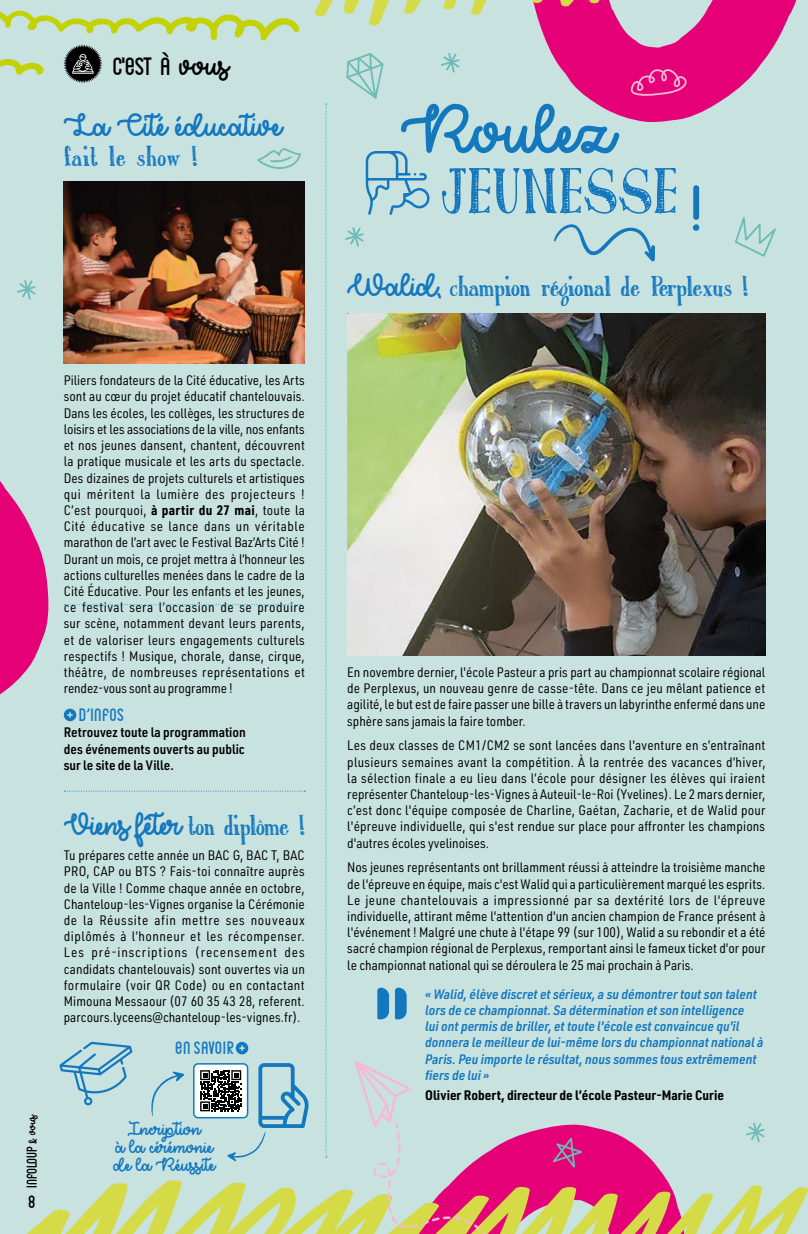
<style>
.page{position:relative;width:808px;height:1234px;background:#fff}
.page>*{position:absolute;margin:0;border:0;box-sizing:border-box;transform-origin:0 0}
.t1{font:61.2px "Austie Bost Roman Holiday Sketch";color:#1478be}
.t2{font:54.6px "Try Happiness";color:#1478be}
.t3{font:54.6px "KG Always A Good Time";color:#1478be}
.t4{font:27px "Austie Bost Roman Holiday Sketch";letter-spacing:-.02em;color:#1478be}
.t5{font:27px "Austie Bost Roman Holiday Sketch";color:#1478be}
.t6{font:25.5px "Try Happiness";color:#1478be}
.t7{font:24px "Try Happiness";color:#000}
.t8{font:15px/18px "Try Happiness";color:#1478be;text-align:center}
.t9{font:13.5px/16.2px "URWDIN Semi Cond";color:#000;text-align:justify}
.t10{font:italic 600 13.5px/16.2px "URWDIN Semi Cond";color:#1478be}
.t11{font:600 13.5px/16.2px "URWDIN Semi Cond";color:#000;text-align:justify}
.t12{font:700 13.5px "URWDIN Semi Cond";color:#000}
.t13{font:10.5px "Bingke Berendam";color:#000}
.t14{font:7.5px "Bingke Berendam";letter-spacing:.085em;color:#1478be}
.t15{font:7.5px "Bingke Berendam";color:#000}
.t16{font:6px "Bingke Berendam";letter-spacing:-.015em;color:#000}
.s1{font-family:"Try Happiness";font-size:9.75px}
.s2{font-weight:700}
.s3{font-family:"Try Happiness";font-size:25.5px}
</style>
<div class="page">
<div style="left:0;top:0;width:808px;height:1233px;background:#c8e2e0"></div>
<svg style="left:0;top:336px;width:225px;height:456px"></svg>
<svg style="left:325px;top:27px;width:459px;height:96px"></svg>
<svg style="left:325px;top:999px;width:440px;height:179px"></svg>
<svg style="left:28px;top:1178px;width:780px;height:55px"></svg>
<svg style="left:314px;top:0;width:483px;height:27px"></svg>
<svg style="left:735px;top:217px;width:41px;height:39px"></svg>
<svg style="left:354px;top:1060px;width:134px;height:173px"></svg>
<svg style="left:257px;top:148px;width:44px;height:21px"></svg>
<svg style="left:17px;top:280px;width:19px;height:19px"></svg>
<svg style="left:59px;top:1041px;width:73px;height:64px"></svg>
<svg style="left:0;top:10px;width:300px;height:73px"></svg>
<svg style="left:64px;top:708px;width:12px;height:13px"></svg>
<img style="left:347px;top:314px;width:418px;height:341px">
<img style="left:64px;top:182px;width:241px;height:181px">
<svg style="left:326px;top:104px;width:1px;height:1053px"></svg>
<svg style="left:64px;top:604px;width:237px;height:1px"></svg>
<svg style="left:64px;top:790px;width:241px;height:1px"></svg>
<svg style="left:553px;top:1137px;width:29px;height:30px"></svg>
<svg style="left:346px;top:53px;width:38px;height:45px"></svg>
<svg style="left:631px;top:69px;width:56px;height:27px;background:#e92c8e"></svg>
<svg style="left:345px;top:227px;width:19px;height:19px"></svg>
<svg style="left:746px;top:1122px;width:18px;height:19px"></svg>
<svg style="left:441px;top:53px;width:19px;height:19px"></svg>
<svg style="left:377px;top:987px;width:30px;height:32px"></svg>
<svg style="left:554px;top:224px;width:101px;height:38px"></svg>
<svg style="left:366px;top:151px;width:63px;height:64px"></svg>
<svg style="left:236px;top:1041px;width:12px;height:13px"></svg>
<svg style="left:151px;top:1071px;width:33px;height:44px"></svg>
<div style="left:194px;top:1063px;width:54px;height:54px;background:#fff;border-radius:4px"></div>
<svg style="left:200px;top:1063px;width:109px;height:98px"></svg>
<div style="left:193px;top:1062px;width:55px;height:56px;border:2px solid #1478be;border-radius:4px"></div>
<p class="t13" style="left:112px;top:65px;width:60px">C'EST À</p>
<h3 class="t7" style="left:179px;top:52px;width:51px">vous</h3>
<h3 class="t6" style="left:64px;top:112px;width:219px">La Cité éducative</h3>
<h3 class="t5" style="left:64px;top:140px;width:135px">fait le show !</h3>
<p class="t16" style="left:31px;top:1187px;width:76px;rotate:-90deg">INFOLOUP <span class="s1">&amp; </span><sup>vous</sup></p>
<p class="t15" style="left:28px;top:1200px;width:9px">8</p>
<p class="t9" style="left:64px;top:372px;width:243px">Piliers fondateurs de la Cité éducative, les Arts sont au cœur du projet éducatif chantelouvais.<br>Dans les écoles, les collèges, les structures de loisirs et les associations de la ville, nos enfants et nos jeunes dansent, chantent, découvrent la pratique musicale et les arts du spectacle.<br>Des dizaines de projets culturels et artistiques qui méritent la lumière des projecteurs !<br>C’est pourquoi, <span class="s2">à partir du 27 mai</span>, toute la Cité éducative se lance dans un véritable marathon de l’art avec le Festival Baz’Arts Cité !<br>Durant un mois, ce projet mettra à l’honneur les actions culturelles menées dans le cadre de la Cité Éducative. Pour les enfants et les jeunes, ce festival sera l’occasion de se produire sur scène, notamment devant leurs parents, et de valoriser leurs engagements culturels respectifs ! Musique, chorale, danse, cirque, théâtre, de nombreuses représentations et rendez-vous sont au programme !</p>
<p class="t14" style="left:79px;top:714px;width:47px">D’INFOS</p>
<p class="t11" style="left:64px;top:723px;width:184px">Retrouvez toute la programmation des événements ouverts au public sur le site de la Ville.</p>
<h3 class="t4" style="left:64px;top:809px;width:242px"><span class="s3">Viens fêter</span> ton diplôme !</h3>
<p class="t9" style="left:64px;top:846px;width:243px">Tu prépares cette année un BAC G, BAC T, BAC PRO, CAP ou BTS ? Fais-toi connaître auprès de la Ville ! Comme chaque année en octobre, Chanteloup-les-Vignes organise la Cérémonie de la Réussite afin mettre ses nouveaux diplômés à l’honneur et les récompenser.<br>Les pré-inscriptions (recensement des candidats chantelouvais) sont ouvertes via un formulaire (voir QR Code) ou en contactant Mimouna Messaour (07 60 35 43 28, referent. parcours.lyceens@chanteloup-les-vignes.fr).</p>
<p class="t14" style="left:175px;top:1047px;width:60px">EN SAVOIR</p>
<p class="t8" style="left:113px;top:1120px;width:103px">Incription<br>à la cérémonie de la Réussite</p>
<h2 class="t2" style="left:401px;top:102px;width:214px">Roulez</h2>
<h1 class="t1" style="left:441px;top:155px;width:238px">JEUNESSE</h1>
<h2 class="t3" style="left:691px;top:169px;width:11px">!</h2>
<h3 class="t4" style="left:347px;top:270px;width:402px"><span class="s3">Walid,</span> champion régional de Perplexus !</h3>
<p class="t9" style="left:347px;top:663px;width:420px">En novembre dernier, l'école Pasteur a pris part au championnat scolaire régional de Perplexus, un nouveau genre de casse-tête. Dans ce jeu mêlant patience et agilité, le but est de faire passer une bille à travers un labyrinthe enfermé dans une sphère sans jamais la faire tomber.</p>
<p class="t9" style="left:347px;top:736px;width:420px">Les deux classes de CM1/CM2 se sont lancées dans l'aventure en s’entraînant plusieurs semaines avant la compétition. À la rentrée des vacances d’hiver, la sélection finale a eu lieu dans l’école pour désigner les élèves qui iraient représenter Chanteloup-les-Vignes à Auteuil-le-Roi (Yvelines). Le 2 mars dernier, c’est donc l'équipe composée de Charline, Gaétan, Zacharie, et de Walid pour l'épreuve individuelle, qui s'est rendue sur place pour affronter les champions d'autres écoles yvelinoises.</p>
<p class="t9" style="left:347px;top:858px;width:420px">Nos jeunes représentants ont brillamment réussi à atteindre la troisième manche de l'épreuve en équipe, mais c'est Walid qui a particulièrement marqué les esprits.<br>Le jeune chantelouvais a impressionné par sa dextérité lors de l'épreuve individuelle, attirant même l'attention d'un ancien champion de France présent à l'événement ! Malgré une chute à l'étape 99 (sur 100), Walid a su rebondir et a été sacré champion régional de Perplexus, remportant ainsi le fameux ticket d'or pour le championnat national qui se déroulera le 25 mai prochain à Paris.</p>
<p class="t10" style="left:425px;top:985px;width:340px">« Walid, élève discret et sérieux, a su démontrer tout son talent lors de ce championnat. Sa détermination et son intelligence<br>lui ont permis de briller, et toute l'école est convaincue qu'il donnera le meilleur de lui-même lors du championnat national à Paris. Peu importe le résultat, nous sommes tous extrêmement fiers de lui »</p>
<p class="t12" style="left:425px;top:1085px;width:300px">Olivier Robert, directeur de l’école Pasteur-Marie Curie</p>
</div>
